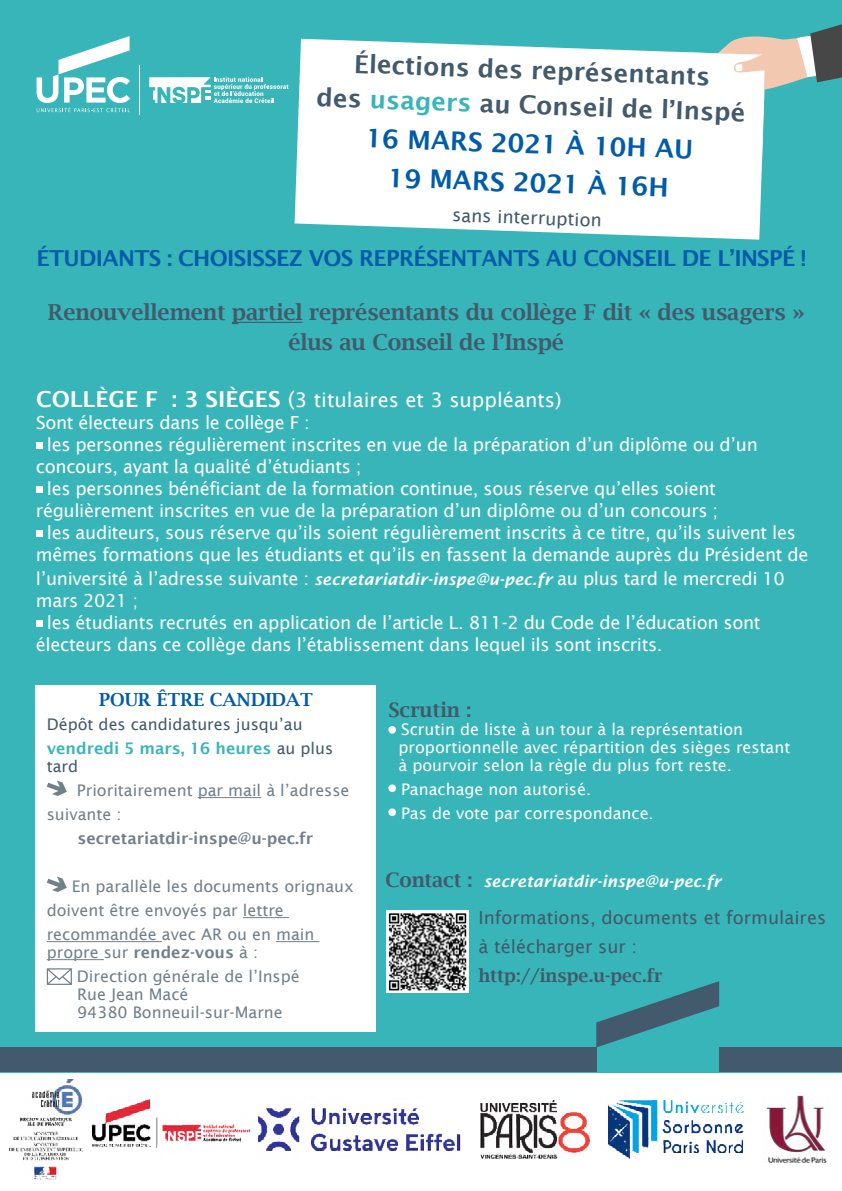
<style>
.page{position:relative;width:842px;height:1191px;background:#fff}
.page>*{position:absolute;margin:0;border:0;box-sizing:border-box;transform-origin:0 0}
.t1{font:600 26px/39px "Lucida Sans";color:#005baa;text-align:center}
.t2{font:600 25px/35px "Lucida Sans";color:#425a6c;text-align:center}
.t3{font:600 22px/30px "Lucida Bright";letter-spacing:-.01em;color:#425a6c;text-align:center}
.t4{font:600 22px "Lucida Sans";letter-spacing:-.03em;color:#005baa}
.t5{font:20px "Lucida Sans";color:#fff}
.t6{font:600 20px "Lucida Bright";color:#425a6c}
.t7{font:18px/22px "Lucida Sans";letter-spacing:-.02em;color:#fff}
.t8{font:18px/29px "Lucida Sans";color:#425a6c}
.t9{font:600 18px "Lucida Bright";color:#425a6c}
.t10{font:600 18px "Lucida Bright";color:#005baa}
.t11{font:16px/24px "Lucida Sans";color:#72808a}
.t12{font:16px/18px "Lucida Sans";color:#fff}
.t13{font:16px/24px "Lucida Sans";color:#425a6c}
.t14{font:italic 600 16px "Lucida Sans";color:#fff}
.t15{font:600 16px "Lucida Sans";color:#72808a}
.s1{color:#38b5b8}
.s2{font-weight:600;font-size:22px}
.s3{font-size:22px}
.s4{font-weight:600;font-style:italic;font-size:16px}
.s5{font-weight:600;color:#38b5b8}
.s6{font-weight:600}
.s7{font-family:"Lucida Bright";font-style:normal;font-size:20px;color:#425a6c}
.s8{font-style:normal;font-size:20px;color:#425a6c}
</style>
<div class="page">
<div style="left:0;top:0;width:842px;height:1072px;background:#38b5b8"></div>
<div style="left:0;top:1047px;width:596px;height:25px;background:#425a6c"></div>
<svg style="left:596px;top:981px;width:123px;height:66px"></svg>
<div style="left:719px;top:1047px;width:123px;height:25px;background:#425a6c"></div>
<svg style="left:36px;top:442px;width:6px;height:6px"></svg>
<svg style="left:36px;top:486px;width:6px;height:6px"></svg>
<svg style="left:36px;top:530px;width:6px;height:6px"></svg>
<svg style="left:36px;top:620px;width:6px;height:6px"></svg>
<hr style="left:232px;top:322px;width:70px;height:1px;background:#425a6c">
<hr style="left:139px;top:65px;width:1px;height:50px;background:#fff">
<svg style="left:37px;top:36px;width:93px;height:76px"></svg>
<svg style="left:149px;top:77px;width:140px;height:26px"></svg>
<div style="left:388px;top:726px;width:8px;height:7px;background:#fff;border-radius:50%"></div>
<div style="left:388px;top:784px;width:8px;height:8px;background:#fff;border-radius:50%"></div>
<div style="left:388px;top:808px;width:8px;height:8px;background:#fff;border-radius:50%"></div>
<div style="left:35px;top:685px;width:341px;height:346px;background:#fff"></div>
<hr style="left:198px;top:797px;width:63px;height:1px;background:#72808a">
<hr style="left:243px;top:917px;width:46px;height:1px;background:#72808a">
<hr style="left:47px;top:941px;width:115px;height:1px;background:#72808a">
<hr style="left:276px;top:941px;width:43px;height:1px;background:#72808a">
<hr style="left:47px;top:959px;width:57px;height:1px;background:#72808a">
<svg style="left:47px;top:780px;width:20px;height:16px"></svg>
<svg style="left:47px;top:876px;width:20px;height:16px"></svg>
<svg style="left:47px;top:968px;width:25px;height:17px"></svg>
<svg style="left:295px;top:39px;width:467px;height:201px;background:#eef8f9"></svg>
<svg style="left:686px;top:24px;width:156px;height:148px"></svg>
<img style="left:0;top:1049px;width:751px;height:131px">
<img style="left:766px;top:1095px;width:61px;height:67px">
<img style="left:387px;top:910px;width:81px;height:82px">
<h2 class="t2" style="left:318px;top:45px;width:431px;rotate:2deg">Élections des représentants<br>des <span class="s1">usagers</span> au Conseil de l’Inspé</h2>
<h1 class="t1" style="left:367px;top:118px;width:329px;rotate:2deg">16 MARS 2021 à 10H au<br>19 MARS 2021 à 16h</h1>
<p class="t8" style="left:453px;top:200px;width:151px;rotate:2deg">sans interruption</p>
<p class="t4" style="left:37px;top:245px;width:771px">étudiants : choisissez vos représentants au conseil de l’I nspé !</p>
<p class="t3" style="left:48px;top:297px;width:758px">Renouvellement partiel représentants du collège F dit « des usagers » élus au Conseil de l’Inspé</p>
<p class="t5" style="left:36px;top:388px;width:527px"><span class="s2">Collège F : 3 Sièges</span> <span class="s3">(</span>3 titulaires et 3 suppléants)</p>
<p class="t7" style="left:36px;top:412px;width:275px">Sont électeurs dans le collège F :</p>
<p class="t7" style="left:47px;top:434px;width:712px">les personnes régulièrement inscrites en vue de la préparation d’un diplôme ou d’un</p>
<p class="t7" style="left:36px;top:456px;width:327px">concours, ayant la qualité d’étudiants ;</p>
<p class="t7" style="left:47px;top:478px;width:670px">les personnes bénéficiant de la formation continue, sous réserve qu’elles soient</p>
<p class="t7" style="left:36px;top:500px;width:684px">régulièrement inscrites en vue de la préparation d’un diplôme ou d’un concours ;</p>
<p class="t7" style="left:47px;top:522px;width:750px">les auditeurs, sous réserve qu’ils soient régulièrement inscrits à ce titre, qu’ils suivent les</p>
<p class="t7" style="left:36px;top:544px;width:774px">mêmes formations que les étudiants et qu’ils en fassent la demande auprès du Président de</p>
<p class="t7" style="left:36px;top:568px;width:750px">l’université à l’adresse suivante : <span class="s4">secretariatdir-inspe@u-pec.fr</span> au plus tard le mercredi 10 mars 2021 ;</p>
<p class="t7" style="left:36px;top:612px;width:726px;text-indent:11px">les étudiants recrutés en application de l’article L. 811-2 du Code de l’éducation sont électeurs dans ce collège dans l’établissement dans lequel ils sont inscrits.</p>
<p class="t10" style="left:99px;top:689px;width:216px">Pour être candidat</p>
<p class="t13" style="left:47px;top:712px;width:288px">Dépôt des candidatures jusqu’au <span class="s5">vendredi 5 mars, 16 heures</span> au plus</p>
<p class="t13" style="left:47px;top:754px;width:33px">tard</p>
<p class="t11" style="left:47px;top:778px;width:304px;text-indent:30px">Prioritairement par mail à l’adresse suivante :</p>
<p class="t15" style="left:77px;top:829px;width:237px">secretariatdir-inspe@u-pec.fr</p>
<p class="t11" style="left:47px;top:874px;width:309px;text-indent:25px">En parallèle les documents orignaux doivent être envoyés par lettre recommandée avec AR ou en main</p>
<p class="t11" style="left:77px;top:940px;width:224px;text-indent:-30px">propre sur <span class="s6">rendez-vous</span> à :<br>Direction générale de l’Inspé</p>
<p class="t11" style="left:77px;top:985px;width:207px;line-height:18px">Rue Jean Macé<br>94380 Bonneuil-sur-Marne</p>
<p class="t6" style="left:388px;top:698px;width:85px">Scrutin :</p>
<p class="t12" style="left:398px;top:720px;width:393px">Scrutin de liste à un tour à la représentation proportionnelle avec répartition des sièges restant à pourvoir selon la règle du plus fort reste.</p>
<p class="t12" style="left:401px;top:777px;width:254px;line-height:24px">Panachage non autorisé.<br>Pas de vote par correspondance.</p>
<p class="t14" style="left:386px;top:872px;width:337px"><span class="s7">Contact</span> <span class="s8">:</span> secretariatdir-inspe@u-pec.fr</p>
<p class="t8" style="left:478px;top:903px;width:349px">Informations, documents et formulaires à télécharger sur :</p>
<p class="t9" style="left:478px;top:965px;width:186px">http://inspe.u-pec.fr</p>
</div>
